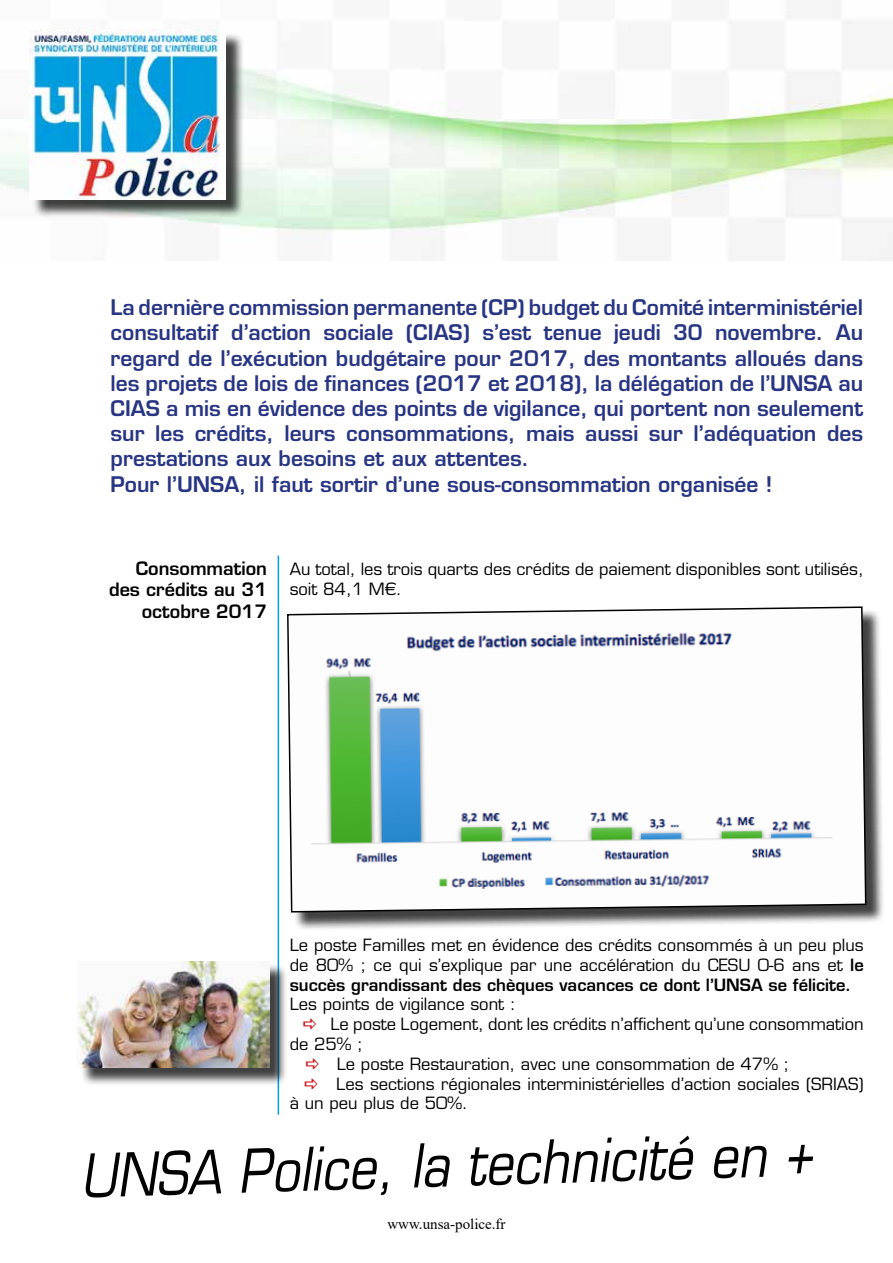
<style>
.page{position:relative;width:893px;height:1263px;background:#fff}
.page>*{position:absolute;margin:0;border:0;box-sizing:border-box;transform-origin:0 0}
.t1{font:italic 58.5px "Eurostile LT Std";color:#000;scale:.85 1}
.t2{font:600 21px/25.2px "Eurostile LT Std";color:#283583}
.t3{font:600 18px/21.6px "Eurostile LT Std";color:#000;text-align:right}
.t4{font:16.5px/19.8px "Eurostile LT Std";color:#000}
.t5{font:15px "Times New Roman";color:#000}
.s1{font-weight:600}
</style>
<div class="page">
<img style="left:0;top:0;width:893px;height:260px">
<hr style="left:278px;top:556px;width:1px;height:559px;background:#009fe3">
<div style="left:32px;top:32px;width:212px;height:186px;background:#000;opacity:.75"></div>
<img style="left:30px;top:30px;width:196px;height:170px">
<div style="left:289px;top:609px;width:596px;height:322px;background:#000;opacity:.75"></div>
<svg style="left:287px;top:606px;width:580px;height:307px"></svg>
<div style="left:80px;top:963px;width:208px;height:123px;background:#000;opacity:.75"></div>
<img style="left:78px;top:961px;width:191px;height:106px">
<p class="t2" style="left:111px;top:295px;width:754px">La dernière commission permanente (CP) budget du Comité interministériel consultatif d’action sociale (CIAS) s’est tenue jeudi 30 novembre. Au regard de l’exécution budgétaire pour 2017, des montants alloués dans les projets de lois de finances (2017 et 2018), la délégation de l’UNSA au CIAS a mis en évidence des points de vigilance, qui portent non seulement sur les crédits, leurs consommations, mais aussi sur l’adéquation des prestations aux besoins et aux attentes.<br>Pour l’UNSA, il faut sortir d’une sous-consommation organisée !</p>
<p class="t3" style="left:109px;top:557px;width:160px">Consommation des crédits au 31 octobre 2017</p>
<p class="t4" style="left:290px;top:559px;width:576px">Au total, les trois quarts des crédits de paiement disponibles sont utilisés, soit 84,1 M€.</p>
<p class="t4" style="left:290px;top:935px;width:576px;text-align:justify">Le poste Familles met en évidence des crédits consommés à un peu plus de 80% ; ce qui s’explique par une accélération du CESU 0-6 ans et <span class="s1">le succès grandissant des chèques vacances ce dont l’UNSA se félicite.</span></p>
<p class="t4" style="left:290px;top:994px;width:227px">Les points de vigilance sont :</p>
<p class="t4" style="left:330px;top:1014px;width:535px">Le poste Logement, dont les crédits n’affichent qu’une consommation</p>
<p class="t4" style="left:290px;top:1034px;width:75px">de 25% ;</p>
<p class="t4" style="left:337px;top:1054px;width:454px">Le poste Restauration, avec une consommation de 47% ;</p>
<p class="t4" style="left:336px;top:1074px;width:529px">Les sections régionales interministérielles d’action sociales (SRIAS)</p>
<p class="t4" style="left:290px;top:1093px;width:180px">à un peu plus de 50%.</p>
<h1 class="t1" style="left:79px;top:1142px;width:863px;rotate:-2deg">UNSA Police, la technicité en +</h1>
<p class="t5" style="left:387px;top:1213px;width:120px">www.unsa-police.fr</p>
</div>
